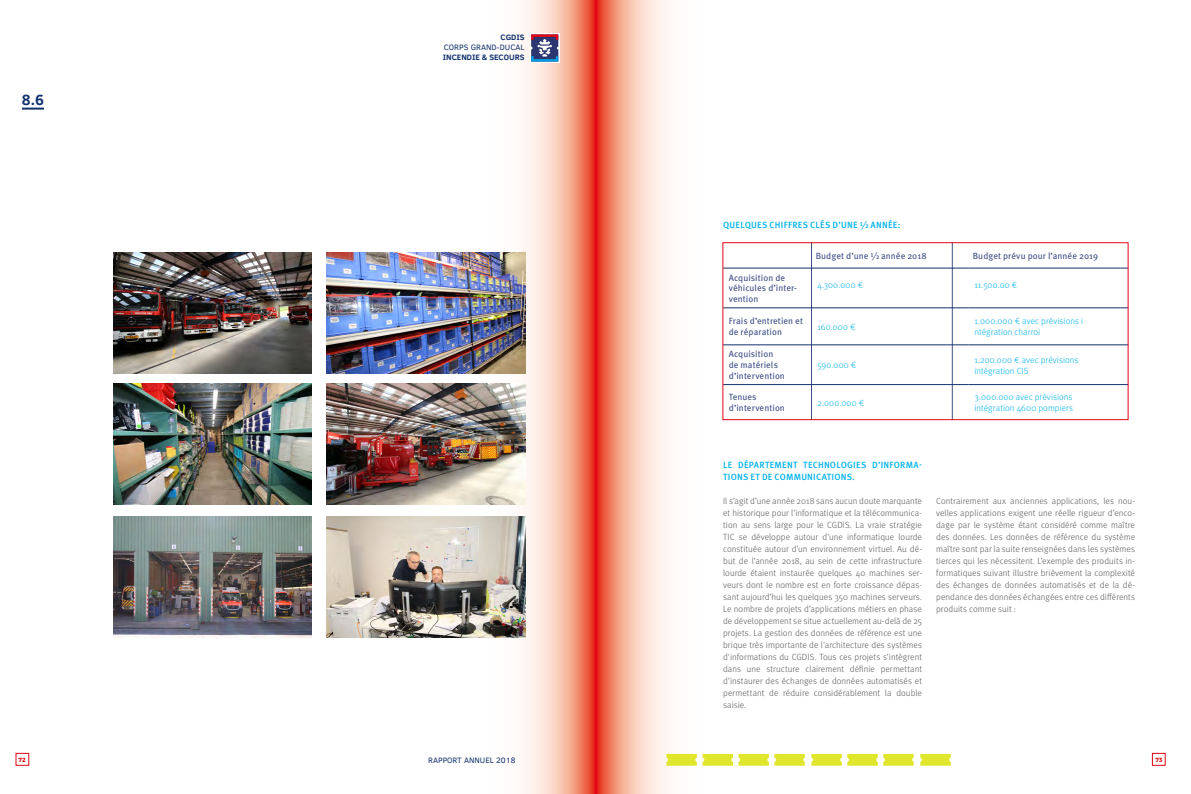
<style>
.page{position:relative;width:1191px;height:794px;background:#fff}
.page>*{position:absolute;margin:0;border:0;box-sizing:border-box;transform-origin:0 0}
.t1{font:700 15.1px "Clear Sans";color:#12326e}
.t2{font:300 9px/12px "Meta Pro";letter-spacing:.005em;color:#575756;text-align:justify}
.t3{font:300 9px/10.8px "Meta Pro";letter-spacing:.005em;color:#00b1eb}
.t4{font:9px/10.8px "Meta Pro";letter-spacing:.005em;color:#3d4e85}
.t5{font:500 9px/12px "Meta Pro";letter-spacing:.025em;color:#00b1eb}
.t6{font:8px "Clear Sans";color:#12326e}
.t7{font:700 8px "Clear Sans";color:#12326e}
.t8{font:700 6px "Montserrat";color:#e30613}
</style>
<div class="page">
<svg style="left:522px;top:0;width:73px;height:794px;background:#f6b5a4"></svg>
<div style="left:16px;top:753px;width:13px;height:12px;border:1px solid #e30613"></div>
<div style="left:1152px;top:753px;width:13px;height:12px;border:1px solid #e30613"></div>
<svg style="left:530px;top:33px;width:29px;height:30px"></svg>
<svg style="left:531px;top:34px;width:27px;height:28px"></svg>
<hr style="left:22px;top:108px;width:22px;height:2px;background:#12326e">
<img style="left:113px;top:252px;width:199px;height:122px">
<img style="left:113px;top:383px;width:199px;height:122px">
<img style="left:113px;top:516px;width:199px;height:122px">
<img style="left:327px;top:252px;width:198px;height:122px">
<img style="left:327px;top:383px;width:198px;height:122px">
<img style="left:327px;top:516px;width:198px;height:122px">
<svg style="left:595px;top:0;width:269px;height:794px"></svg>
<svg style="left:920px;top:754px;width:30px;height:11px"></svg>
<svg style="left:811px;top:754px;width:66px;height:11px"></svg>
<svg style="left:883px;top:754px;width:30px;height:11px"></svg>
<svg style="left:666px;top:754px;width:139px;height:11px;background:#e4e94a"></svg>
<hr style="left:951px;top:242px;width:1px;height:178px;background:#3d4e85">
<hr style="left:811px;top:242px;width:1px;height:178px;background:#3d4e85">
<hr style="left:723px;top:307px;width:88px;height:1px;background:#12326e">
<hr style="left:811px;top:307px;width:157px;height:1px;background:#12326e">
<hr style="left:968px;top:307px;width:160px;height:1px;background:#12326e">
<hr style="left:723px;top:344px;width:88px;height:1px;background:#12326e">
<hr style="left:811px;top:344px;width:157px;height:1px;background:#12326e">
<hr style="left:968px;top:344px;width:160px;height:1px;background:#12326e">
<hr style="left:723px;top:384px;width:88px;height:1px;background:#12326e">
<hr style="left:811px;top:384px;width:157px;height:1px;background:#12326e">
<hr style="left:968px;top:384px;width:160px;height:1px;background:#12326e">
<hr style="left:811px;top:268px;width:157px;height:1px;background:#12326e">
<hr style="left:968px;top:268px;width:160px;height:1px;background:#12326e">
<hr style="left:723px;top:268px;width:88px;height:1px;background:#12326e">
<div style="left:722px;top:242px;width:406px;height:178px;border:1px solid #e30613"></div>
<h1 class="t1" style="left:22px;top:88px;width:23px">8.6</h1>
<p class="t7" style="left:500px;top:32px;width:26px">CGDIS</p>
<p class="t6" style="left:444px;top:42px;width:82px">CORPS GRAND-DUCAL</p>
<p class="t7" style="left:443px;top:51px;width:83px">INCENDIE &amp; SECOURS</p>
<p class="t5" style="left:723px;top:218px;width:179px">QUELQUES CHIFFRES CLÉS D’UNE ½ ANNÉE:</p>
<p class="t4" style="left:815px;top:249px;width:113px">Budget d’une ½ année 2018</p>
<p class="t4" style="left:972px;top:249px;width:127px">Budget prévu pour l’année 2019</p>
<p class="t4" style="left:729px;top:271px;width:70px">Acquisition de véhicules d’inter&shy;vention</p>
<p class="t3" style="left:817px;top:279px;width:47px">4.300.000 €</p>
<p class="t3" style="left:974px;top:279px;width:44px">11.500.00 €</p>
<p class="t4" style="left:729px;top:315px;width:76px">Frais d’entretien et de réparation</p>
<p class="t3" style="left:817px;top:321px;width:40px">160.000 €</p>
<p class="t3" style="left:974px;top:315px;width:110px">1.000.000 € avec prévisions i ntégration charroi</p>
<p class="t4" style="left:729px;top:348px;width:58px">Acquisition de matériels d’intervention</p>
<p class="t3" style="left:817px;top:359px;width:40px">590.000 €</p>
<p class="t3" style="left:974px;top:354px;width:106px">1.200.000 € avec prévisions intégration CIS</p>
<p class="t4" style="left:729px;top:391px;width:58px">Tenues d’intervention</p>
<p class="t3" style="left:817px;top:397px;width:48px">2.000.000 €</p>
<p class="t3" style="left:974px;top:391px;width:100px">3.000.000 avec prévisions intégration 4600 pompiers</p>
<p class="t5" style="left:723px;top:458px;width:200px">LE DÉPARTEMENT TECHNOLOGIES D’INFORMA-<br>TIONS ET DE COMMUNICATIONS.</p>
<p class="t2" style="left:723px;top:494px;width:200px">Il s’agit d’une année 2018 sans aucun doute marquante et historique pour l’informatique et la télécommunica&shy;tion au sens large pour le CGDIS. La vraie stratégie TIC se développe autour d’une informatique lourde constituée autour d’un environnement virtuel. Au dé&shy;but de l’année 2018, au sein de cette infrastructure lourde étaient instaurée quelques 40 machines ser&shy;veurs dont le nombre est en forte croissance dépas&shy;sant aujourd’hui les quelques 350 machines serveurs.<br>Le nombre de projets d’applications métiers en phase de développement se situe actuellement au-delà de 25 projets. La gestion des données de référence est une brique très importante de l'architecture des systèmes d'informations du CGDIS. Tous ces projets s’intègrent dans une structure clairement définie permettant d’instaurer des échanges de données automatisés et permettant de réduire considérablement la double saisie.</p>
<p class="t2" style="left:936px;top:494px;width:200px">Contrairement aux anciennes applications, les nou&shy;velles applications exigent une réelle rigueur d’enco&shy;dage par le système étant considéré comme maître des données. Les données de référence du système maître sont par la suite renseignées dans les systèmes tierces qui les nécessitent. L’exemple des produits in&shy;formatiques suivant illustre brièvement la complexité des échanges de données automatisés et de la dé&shy;pendance des données échangées entre ces différents produits comme suit :</p>
<p class="t8" style="left:18px;top:755px;width:9px">72</p>
<p class="t8" style="left:1155px;top:755px;width:9px">73</p>
<p class="t6" style="left:428px;top:754px;width:89px">RAPPORT ANNUEL 2018</p>
</div>
